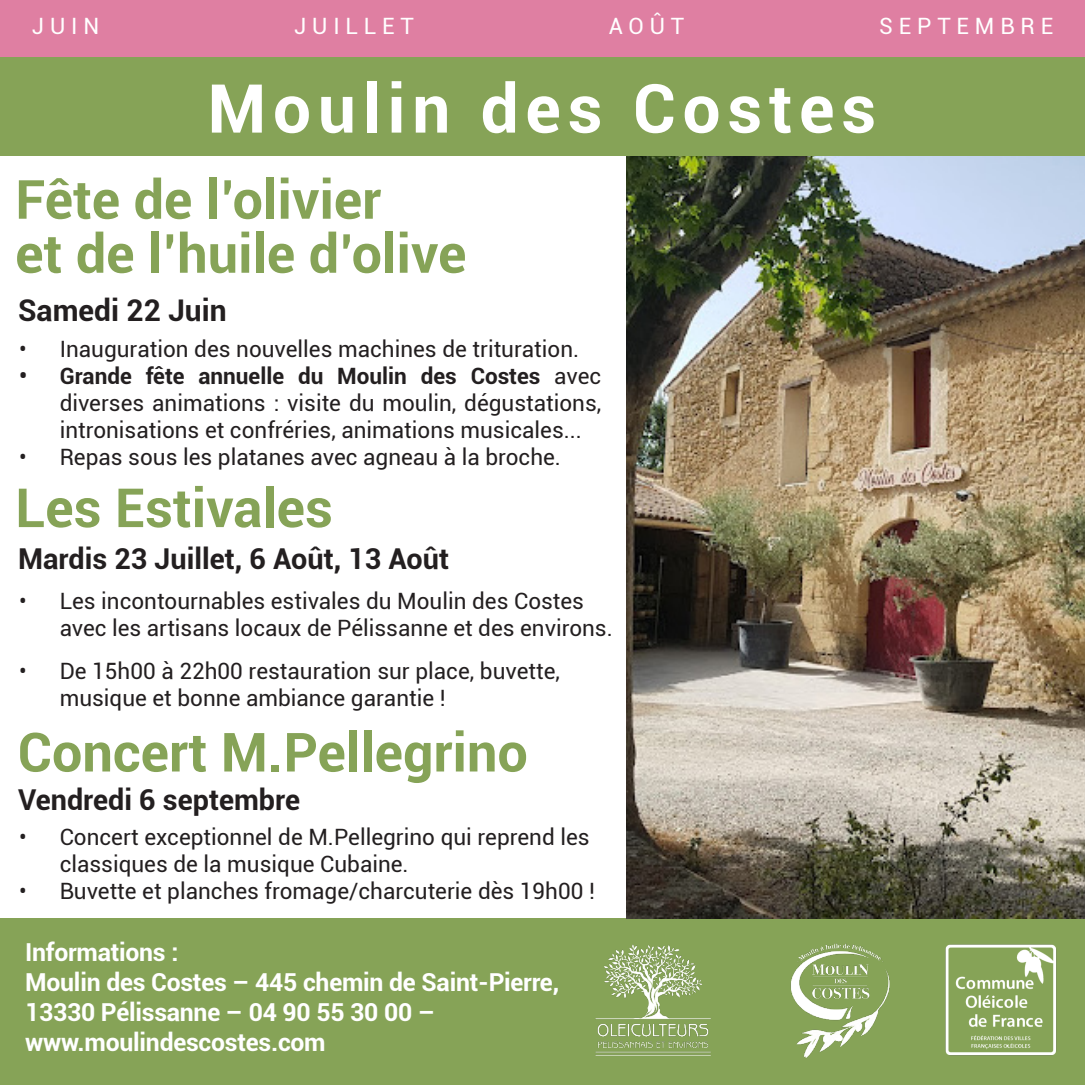
<style>
.page{position:relative;width:1085px;height:1085px;background:#fff}
.page>*{position:absolute;margin:0;border:0;box-sizing:border-box;transform-origin:0 0}
.t1{font:700 67.5px "Roboto";letter-spacing:.1em;color:#fff}
.t2{font:700 54px/54px "Roboto";color:#86a357}
.t3{font:700 29.93px "Roboto";color:#231f20}
.t4{font:700 28.8px "Roboto";color:#231f20}
.t5{font:700 24.75px/29.7px "Roboto";letter-spacing:-.01em;color:#fff}
.t6{font:22.5px/27px "Roboto";color:#231f20}
.t7{font:22.5px "Roboto";letter-spacing:.26em;color:#fff}
.s1{font-weight:700}
</style>
<div class="page">
<div style="left:0;top:0;width:1084px;height:58px;background:#df7fa2"></div>
<div style="left:0;top:918px;width:1084px;height:166px;background:#86a357"></div>
<img style="left:626px;top:156px;width:458px;height:762px">
<img style="left:595px;top:944px;width:116px;height:112px">
<img style="left:790px;top:943px;width:100px;height:114px">
<img style="left:945px;top:944px;width:112px;height:112px">
<div style="left:0;top:58px;width:1084px;height:98px;background:#86a357"></div>
<p class="t7" style="left:32px;top:11px;width:69px">JUIN</p>
<p class="t7" style="left:294px;top:11px;width:121px">JUILLET</p>
<p class="t7" style="left:608px;top:11px;width:77px">AOÛT</p>
<p class="t7" style="left:879px;top:11px;width:175px">SEPTEMBRE</p>
<h1 class="t1" style="left:207px;top:61px;width:670px">Moulin des Costes</h1>
<h2 class="t2" style="left:15px;top:170px;width:452px">Fête de l’olivier<br>et de l’huile d’olive</h2>
<h3 class="t3" style="left:18px;top:290px;width:210px">Samedi 22 Juin</h3>
<p class="t6" style="left:19px;top:334px;width:561px">• Inauguration des nouvelles machines de trituration.</p>
<p class="t6" style="left:60px;top:361px;width:543px;text-align:justify;text-indent:-40px"><span class="s1">• Grande fête annuelle du Moulin des Costes</span> avec diverses animations : visite du moulin, dégustations, intronisations et confréries, animations musicales...</p>
<p class="t6" style="left:19px;top:442px;width:543px">• Repas sous les platanes avec agneau à la broche.</p>
<h2 class="t2" style="left:15px;top:478px;width:319px">Les Estivales</h2>
<p class="t4" style="left:18px;top:538px;width:432px">Mardis 23 Juillet, 6 Août, 13 Août</p>
<p class="t6" style="left:60px;top:587px;width:554px;text-indent:-40px">• Les incontournables estivales du Moulin des Costes avec les artisans locaux de Pélissanne et des environs.</p>
<p class="t6" style="left:60px;top:656px;width:501px;text-indent:-40px">• De 15h00 à 22h00 restauration sur place, buvette, musique et bonne ambiance garantie !</p>
<h2 class="t2" style="left:18px;top:723px;width:511px">Concert M.Pellegrino</h2>
<p class="t4" style="left:18px;top:778px;width:283px">Vendredi 6 septembre</p>
<p class="t6" style="left:60px;top:822px;width:531px;text-indent:-40px">• Concert exceptionnel de M.Pellegrino qui reprend les classiques de la musique Cubaine.</p>
<p class="t6" style="left:19px;top:876px;width:577px">• Buvette et planches fromage/charcuterie dès 19h00 !</p>
<p class="t5" style="left:25px;top:936px;width:535px">Informations :<br>Moulin des Costes – 445 chemin de Saint-Pierre,<br>13330 Pélissanne – 04 90 55 30 00 – www.moulindescostes.com</p>
</div>
